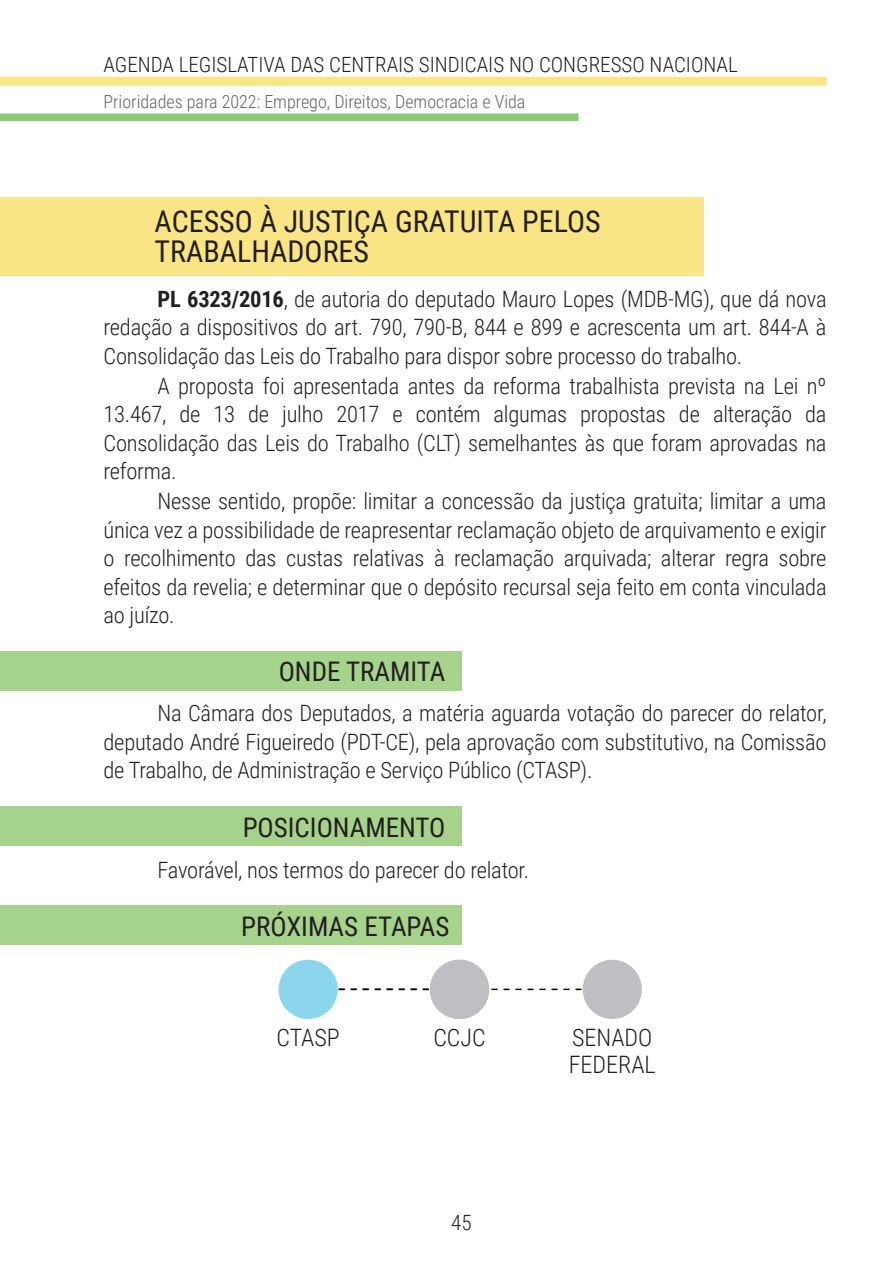
<style>
.page{position:relative;width:893px;height:1263px;background:#fff}
.page>*{position:absolute;margin:0;border:0;box-sizing:border-box;transform-origin:0 0}
.t1{font:30px/30px "Roboto Condensed";color:#231f20}
.t2{font:27px "Roboto Condensed";color:#231f20}
.t3{font:300 24px/27px "Roboto Condensed";color:#231f20}
.t4{font:300 22.5px/28.5px "Roboto Condensed";letter-spacing:-.01em;color:#231f20;text-align:justify}
.t5{font:300 21px "Roboto Condensed";color:#231f20}
.t6{font:300 18px "Roboto Condensed";color:#636366}
.s1{font-weight:700}
</style>
<div class="page">
<div style="left:0;top:113px;width:578px;height:8px;background:#8bc976"></div>
<div style="left:0;top:77px;width:827px;height:9px;background:#f9e585"></div>
<div style="left:0;top:806px;width:462px;height:40px;background:#a6d38c"></div>
<div style="left:0;top:905px;width:462px;height:40px;background:#a6d38c"></div>
<div style="left:278px;top:960px;width:60px;height:59px;background:#8bd6ec;border-radius:50%"></div>
<svg style="left:339px;top:988px;width:91px;height:2px"></svg>
<div style="left:430px;top:960px;width:59px;height:59px;background:#bebfc2;border-radius:50%"></div>
<svg style="left:491px;top:988px;width:92px;height:2px"></svg>
<div style="left:583px;top:960px;width:59px;height:59px;background:#bebfc2;border-radius:50%"></div>
<div style="left:0;top:197px;width:704px;height:78px;background:#f9e585"></div>
<div style="left:0;top:651px;width:462px;height:39px;background:#a6d38c"></div>
<p class="t5" style="left:104px;top:50px;width:636px">AGENDA LEGISLATIVA DAS CENTRAIS SINDICAIS NO CONGRESSO NACIONAL</p>
<p class="t6" style="left:104px;top:88px;width:423px">Prioridades para 2022: Emprego, Direitos, Democracia e Vida</p>
<h1 class="t1" style="left:155px;top:206px;width:447px">ACESSO À JUSTIÇA GRATUITA PELOS<br>TRABALHADORES</h1>
<p class="t4" style="left:104px;top:284px;width:725px;text-indent:54px"><span class="s1">PL 6323/2016</span>, de autoria do deputado Mauro Lopes (MDB-MG), que dá nova redação a dispositivos do art. 790, 790-B, 844 e 899 e acrescenta um art. 844-A à Consolidação das Leis do Trabalho para dispor sobre processo do trabalho.</p>
<p class="t4" style="left:104px;top:371px;width:724px;text-indent:54px">A proposta foi apresentada antes da reforma trabalhista prevista na Lei nº 13.467, de 13 de julho 2017 e contém algumas propostas de alteração da Consolidação das Leis do Trabalho (CLT) semelhantes às que foram aprovadas na reforma.</p>
<p class="t4" style="left:104px;top:486px;width:725px;text-indent:54px">Nesse sentido, propõe: limitar a concessão da justiça gratuita; limitar a uma única vez a possibilidade de reapresentar reclamação objeto de arquivamento e exigir o recolhimento das custas relativas à reclamação arquivada; alterar regra sobre efeitos da revelia; e determinar que o depósito recursal seja feito em conta vinculada ao juízo.</p>
<p class="t2" style="left:279px;top:652px;width:168px">ONDE TRAMITA</p>
<p class="t4" style="left:104px;top:698px;width:725px;text-indent:54px">Na Câmara dos Deputados, a matéria aguarda votação do parecer do relator, deputado André Figueiredo (PDT-CE), pela aprovação com substitutivo, na Comissão de Trabalho, de Administração e Serviço Público (CTASP).</p>
<p class="t2" style="left:243px;top:808px;width:204px">POSICIONAMENTO</p>
<p class="t4" style="left:158px;top:854px;width:373px">Favorável, nos termos do parecer do relator.</p>
<p class="t2" style="left:241px;top:907px;width:210px">PRÓXIMAS ETAPAS</p>
<p class="t3" style="left:276px;top:1023px;width:65px">CTASP</p>
<p class="t3" style="left:433px;top:1023px;width:54px">CCJC</p>
<p class="t3" style="left:569px;top:1023px;width:88px">SENADO<br>FEDERAL</p>
<p class="t5" style="left:451px;top:1208px;width:22px">45</p>
</div>
